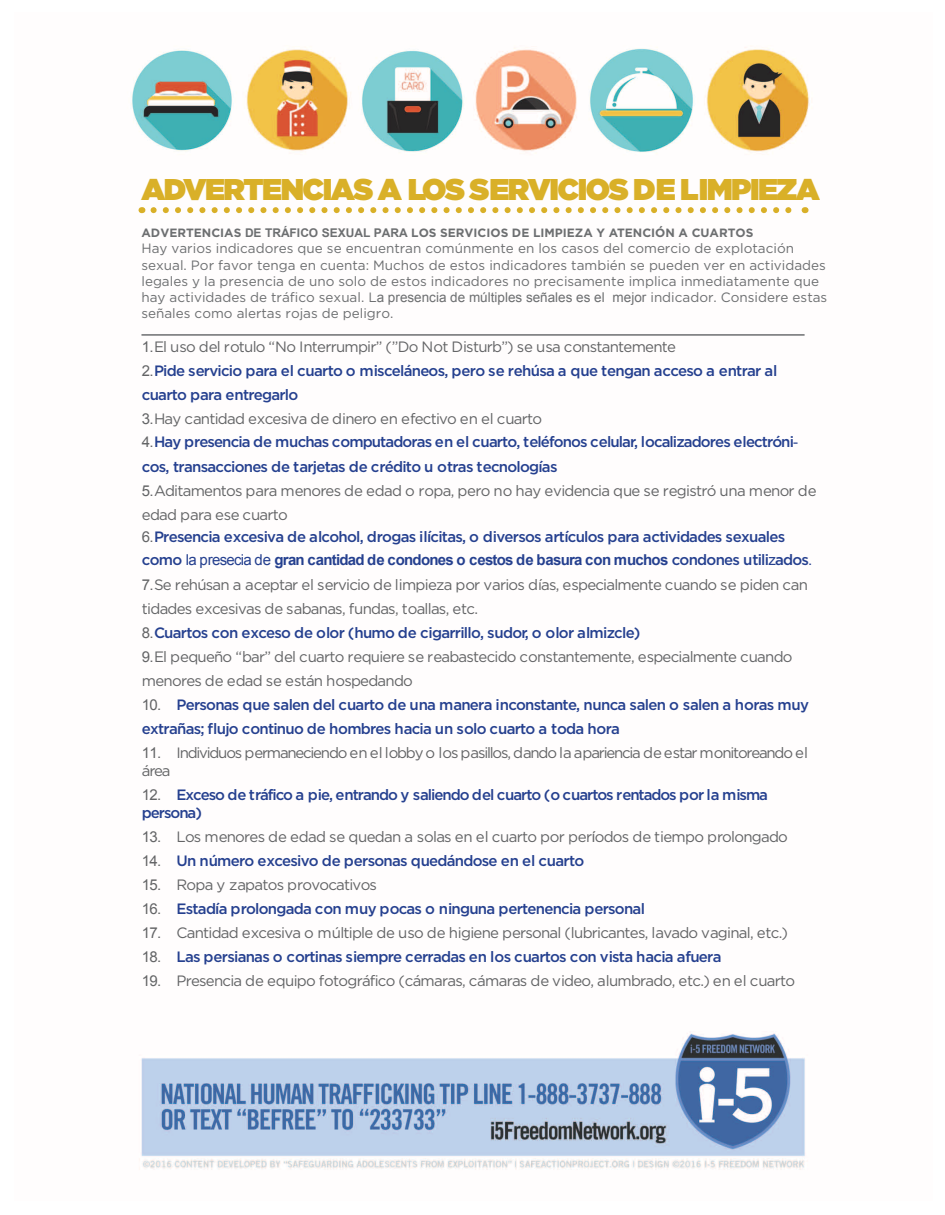
<style>
.page{position:relative;width:945px;height:1215px;background:#fff}
.page>*{position:absolute;margin:0;border:0;box-sizing:border-box;transform-origin:0 0}
.t1{font:900 30px "Gotham";letter-spacing:-.05em;color:#d9b028}
.t2{font:15px/24px "Gotham";letter-spacing:-.05em;color:#636466}
.t3{font:500 15px/23.9px "Gotham";letter-spacing:-.05em;color:#25408f}
.t4{font:15px/18px "Gotham";letter-spacing:-.08em;color:#636466}
.t5{font:500 15px/18px "Gotham";letter-spacing:-.07em;color:#25408f}
.t6{font:700 15px "Arial";letter-spacing:-.05em;color:#25408f}
.t7{font:13.5px/16.2px "Gotham";color:#6d6f71}
.t8{font:700 12px "Gotham";color:#6d6f71}
.s1{font-family:"Arial"}
.s2{font-family:"Arial";font-weight:400;color:#636466}
.s3{font-weight:400;color:#636466}
.s4{font-family:"Arial";font-weight:400}
.s5{font-weight:500;color:#25408f}
.s6{font-family:"Gotham";font-weight:500}
.s7{font-weight:400}
</style>
<div class="page">
<img style="left:131px;top:47px;width:681px;height:1123px">
<hr style="left:141px;top:334px;width:664px;height:2px;background:#6d6f71">
<svg style="left:154px;top:207px;width:645px;height:6px"></svg>
<h1 class="t1" style="left:141px;top:172px;width:680px">ADVERTENCIAS A LOS SERVICIOS DE LIMPIEZA</h1>
<p class="t8" style="left:141px;top:226px;width:613px">ADVERTENCIAS <span class="s1">DE TRÁFICO SEXUAL PARA</span> LOS SERVICIOS DE LIMPIEZA Y ATENCIÓN A CUARTOS</p>
<p class="t7" style="left:141px;top:240px;width:687px">Hay varios indicadores que se encuentran comúnmente en los casos del comercio de explotación sexual. Por favor tenga en cuenta: Muchos de estos indicadores también se pueden ver en actividades legales y la presencia de uno solo de estos indicadores no precisamente implica inmediatamente que hay actividades de tráfico sexual. L<span class="s1">a presencia de múltiples señales es el mejor</span> indicador. Considere estas señales como alertas rojas de peligro.</p>
<p class="t3" style="left:142px;top:334px;width:658px"><span class="s2">1.</span><span class="s3">El uso del rotulo “No Interrumpir” (”Do Not Disturb”) se usa constantemente<br></span><span class="s2">2.</span>Pide servicio para el cuarto o misceláneos, pero se rehúsa a que tengan acceso a entrar al cuarto para entregarlo<br><span class="s2">3.</span><span class="s3">Hay cantidad excesiva de dinero en efectivo en el cuarto<br></span><span class="s2">4.</span>Hay presencia de muchas computadoras en el cuarto, teléfonos celular, localizadores electróni<span class="s4">-</span></p>
<p class="t2" style="left:142px;top:454px;width:676px"><span class="s5">cos, transacciones de tarjetas de crédito u otras tecnologías<br></span><span class="s1">5.</span>Aditamentos para menores de edad o ropa, pero no hay evidencia que se registró una menor de edad para ese cuarto</p>
<p class="t3" style="left:142px;top:524px;width:645px"><span class="s2">6.</span>Presencia excesiva de alcohol, drogas ilícitas, o diversos artículos para actividades sexuales</p>
<p class="t6" style="left:142px;top:550px;width:672px"><span class="s6">como</span> <span class="s7">la presecia de</span> gran cantidad de condones o cestos de basura con muchos <span class="s6">condones utili</span><span class="s7">z</span><span class="s6">ados</span><span class="s7">.</span></p>
<p class="t2" style="left:142px;top:572px;width:668px"><span class="s1">7.</span>Se rehúsan a aceptar el servicio de limpieza por varios días, especialmente cuando se piden can tidades excesivas de sabanas, fundas, toallas, etc.<br><span class="s1">8.</span><span class="s5">Cuartos con exceso de olor (humo de cigarrillo, sudor, o olor almizcle)<br></span><span class="s1">9.</span>El pequeño “bar” del cuarto requiere se reabastecido constantemente, especialmente cuando menores de edad se están hospedando</p>
<p class="t3" style="left:142px;top:692px;width:669px"><span class="s2">10.</span> Personas que salen del cuarto de una manera inconstante, nunca salen o salen a horas muy extrañas; flujo continuo de hombres hacia un solo cuarto a toda hora</p>
<p class="t4" style="left:142px;top:743px;width:668px"><span class="s1">11.</span> Individuos permaneciendo en el lobby o los pasillos, dando la apariencia de estar monitoreando el área</p>
<p class="t5" style="left:142px;top:785px;width:628px"><span class="s2">12.</span> Exceso de tráfico a pie, entrando y saliendo del cuarto (o cuartos rentados por la misma persona)</p>
<p class="t2" style="left:142px;top:824px;width:647px"><span class="s1">13.</span> Los menores de edad se quedan a solas en el cuarto por per<span class="s1">í</span>odos de tiempo prolongado</p>
<p class="t3" style="left:142px;top:848px;width:444px"><span class="s2">14.</span> Un número excesivo de personas quedándose en el cuarto</p>
<p class="t2" style="left:142px;top:872px;width:237px"><span class="s1">15.</span> Ropa y zapatos provocativos</p>
<p class="t3" style="left:142px;top:896px;width:505px"><span class="s2">16.</span> Estadía prolongada con muy pocas o ninguna pertenencia personal</p>
<p class="t2" style="left:142px;top:920px;width:648px"><span class="s1">17.</span> Cantidad excesiva o múltiple de uso de higiene personal (lubricantes, lavado vaginal, etc.)</p>
<p class="t3" style="left:142px;top:944px;width:581px"><span class="s2">18.</span> Las persianas o cortinas siempre cerradas en los cuartos con vista hacia afuera</p>
<p class="t2" style="left:142px;top:968px;width:655px"><span class="s1">19.</span> Presencia de equipo fotográfico (cámaras, cámaras de video, alumbrado, etc.) en el cuarto</p>
</div>
